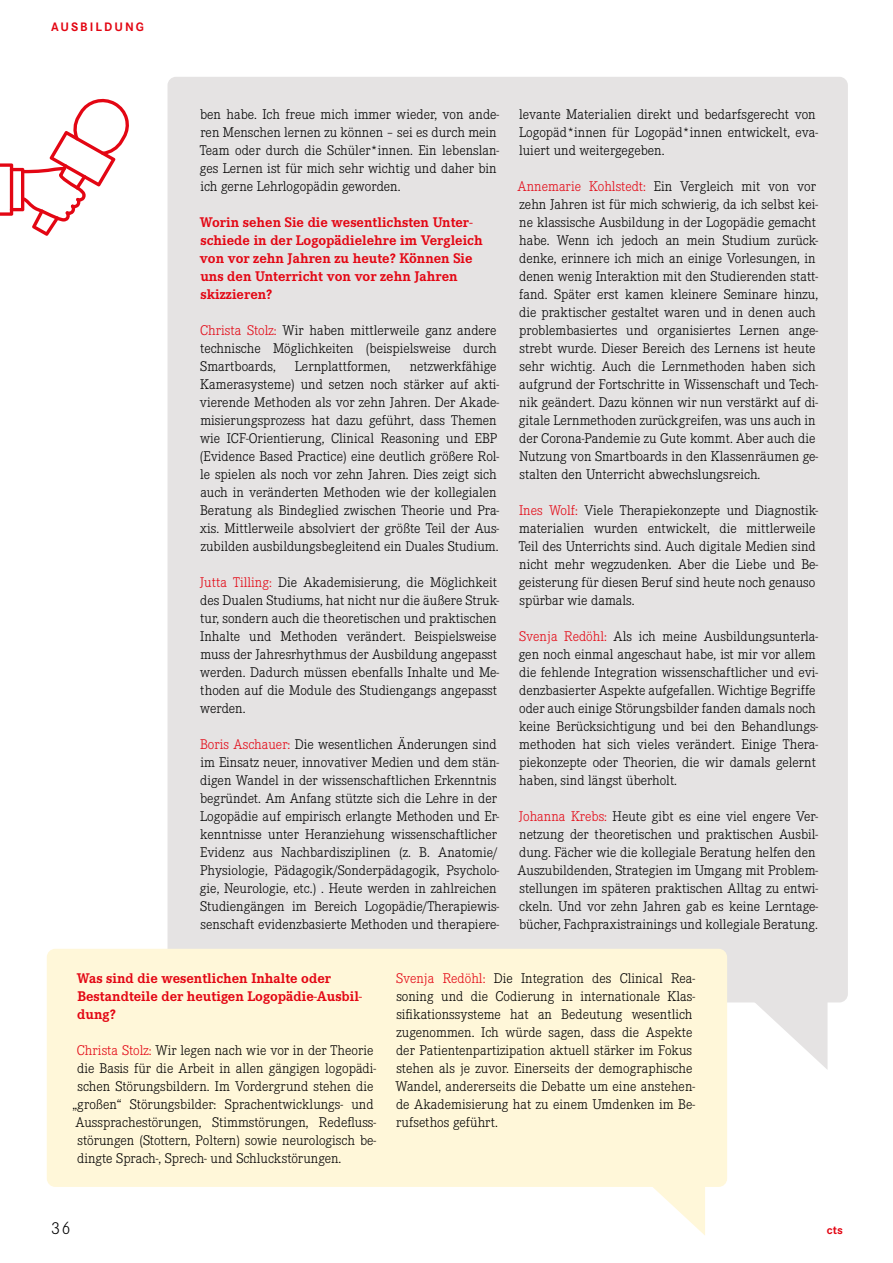
<style>
.page{position:relative;width:893px;height:1263px;background:#fff}
.page>*{position:absolute;margin:0;border:0;box-sizing:border-box;transform-origin:0 0}
.t1{font:300 18px "Corporate E";color:#000}
.t2{font:300 14.55px/18px "Corporate E";color:#000}
.t3{font:700 14.55px/18px "Corporate E";color:#e30613}
.t4{font:700 12.75px "Corporate S";letter-spacing:.16em;color:#e30613}
.t5{font:700 12px "Corporate S";color:#e30613}
.s1{color:#e30613}
</style>
<div class="page">
<div style="left:167px;top:77px;width:681px;height:925px;background:#e5e3e3;border-radius:9px"></div>
<svg style="left:734px;top:1002px;width:93px;height:67px"></svg>
<div style="left:47px;top:949px;width:680px;height:238px;background:#fff7d9;border-radius:9px"></div>
<svg style="left:653px;top:1187px;width:52px;height:48px"></svg>
<svg style="left:0;top:98px;width:129px;height:138px"></svg>
<p class="t4" style="left:51px;top:19px;width:94px">AUSBILDUNG</p>
<p class="t2" style="left:200px;top:106px;width:301px">ben habe. Ich freue mich immer wieder, von ande&shy;ren Menschen lernen zu können – sei es durch mein Team oder durch die Schüler*innen. Ein lebenslan&shy;ges Lernen ist für mich sehr wichtig und daher bin ich gerne Lehrlogopädin geworden.</p>
<p class="t3" style="left:200px;top:213px;width:284px">Worin sehen Sie die wesentlichsten Unter&shy;schiede in der Logopädielehre im Vergleich von vor zehn Jahren zu heute? Können Sie uns den Unterricht von vor zehn Jahren skizzieren?</p>
<p class="t2" style="left:200px;top:322px;width:298px;text-align:justify"><span class="s1">Christa Stolz:</span> Wir haben mittlerweile ganz andere technische Möglichkeiten (beispielsweise durch Smartboards,</p>
<p class="t2" style="left:200px;top:358px;width:301px;text-indent:210px">netzwerkfähige Kamerasysteme) und setzen noch stärker auf akti&shy;vierende Methoden als vor zehn Jahren. Der Akade&shy;misierungsprozess hat dazu geführt, dass Themen wie ICF-Orientierung, Clinical Reasoning und EBP (Evidence Based Practice) eine deutlich größere Rol&shy;le spielen als noch vor zehn Jahren. Dies zeigt sich auch in veränderten Methoden wie der kollegialen Beratung als Bindeglied zwischen Theorie und Pra&shy;xis. Mittlerweile absolviert der größte Teil der Aus&shy;zubilden ausbildungsbegleitend ein Duales Studium.</p>
<p class="t2" style="left:200px;top:574px;width:301px"><span class="s1">Jutta Tilling:</span> Die Akademisierung, die Möglichkeit des Dualen Studiums, hat nicht nur die äußere Struk&shy;tur, sondern auch die theoretischen und praktischen Inhalte und Methoden verändert. Beispielsweise muss der Jahresrhythmus der Ausbildung angepasst werden. Dadurch müssen ebenfalls Inhalte und Me&shy;thoden auf die Module des Studiengangs angepasst werden.</p>
<p class="t2" style="left:200px;top:736px;width:301px"><span class="s1">Boris Aschauer:</span> Die wesentlichen Änderungen sind im Einsatz neuer, innovativer Medien und dem stän&shy;digen Wandel in der wissenschaftlichen Erkenntnis begründet. Am Anfang stützte sich die Lehre in der Logopädie auf empirisch erlangte Methoden und Er&shy;kenntnisse unter Heranziehung wissenschaftlicher Evidenz aus Nachbardisziplinen (z. B. Anatomie/ Physiologie, Pädagogik/Sonderpädagogik, Psycholo&shy;gie, Neurologie, etc.) . Heute werden in zahlreichen Studiengängen im Bereich Logopädie/Therapiewis&shy;senschaft evidenzbasierte Methoden und therapiere-</p>
<p class="t2" style="left:295px;top:358px;width:97px">Lernplattformen,</p>
<p class="t2" style="left:519px;top:106px;width:301px">levante Materialien direkt und bedarfsgerecht von<br>Logopäd*innen für Logopäd*innen entwickelt, eva&shy;luiert und weitergegeben.</p>
<p class="t2" style="left:518px;top:178px;width:302px"><span class="s1">Annemarie Kohlstedt:</span> Ein Vergleich mit von vor zehn Jahren ist für mich schwierig, da ich selbst kei&shy;ne klassische Ausbildung in der Logopädie gemacht habe. Wenn ich jedoch an mein Studium zurück&shy;denke, erinnere ich mich an einige Vorlesungen, in denen wenig Interaktion mit den Studierenden statt&shy;fand. Später erst kamen kleinere Seminare hinzu, die praktischer gestaltet waren und in denen auch problembasiertes und organisiertes Lernen ange&shy;strebt wurde. Dieser Bereich des Lernens ist heute sehr wichtig. Auch die Lernmethoden haben sich aufgrund der Fortschritte in Wissenschaft und Tech&shy;nik geändert. Dazu können wir nun verstärkt auf di&shy;gitale Lernmethoden zurückgreifen, was uns auch in der Corona-Pandemie zu Gute kommt. Aber auch die Nutzung von Smartboards in den Klassenräumen ge&shy;stalten den Unterricht abwechslungsreich.</p>
<p class="t2" style="left:519px;top:502px;width:301px"><span class="s1">Ines Wolf:</span> Viele Therapiekonzepte und Diagnostik&shy;materialien wurden entwickelt, die mittlerweile Teil des Unterrichts sind. Auch digitale Medien sind nicht mehr wegzudenken. Aber die Liebe und Be&shy;geisterung für diesen Beruf sind heute noch genauso spürbar wie damals.</p>
<p class="t2" style="left:519px;top:628px;width:301px"><span class="s1">Svenja Redöhl:</span> Als ich meine Ausbildungsunterla&shy;gen noch einmal angeschaut habe, ist mir vor allem die fehlende Integration wissenschaftlicher und evi&shy;denzbasierter Aspekte aufgefallen. Wichtige Begriffe oder auch einige Störungsbilder fanden damals noch keine Berücksichtigung und bei den Behandlungs&shy;methoden hat sich vieles verändert. Einige Thera&shy;piekonzepte oder Theorien, die wir damals gelernt haben, sind längst überholt.</p>
<p class="t2" style="left:518px;top:808px;width:302px"><span class="s1">Johanna Krebs:</span> Heute gibt es eine viel engere Ver&shy;netzung der theoretischen und praktischen Ausbil&shy;dung. Fächer wie die kollegiale Beratung helfen den Auszubildenden, Strategien im Umgang mit Problem&shy;stellungen im späteren praktischen Alltag zu entwi&shy;ckeln. Und vor zehn Jahren gab es keine Lerntage&shy;bücher, Fachpraxistrainings und kollegiale Beratung.</p>
<p class="t3" style="left:77px;top:969px;width:287px">Was sind die wesentlichen Inhalte oder<br>Bestandteile der heutigen Logopädie-Ausbil&shy;dung?</p>
<p class="t2" style="left:77px;top:1042px;width:298px"><span class="s1">Christa Stolz:</span> Wir legen nach wie vor in der Theorie</p>
<p class="t2" style="left:77px;top:1060px;width:300px">die Basis für die Arbeit in allen gängigen logopädi-</p>
<p class="t2" style="left:77px;top:1078px;width:298px">schen Störungsbildern. Im Vordergrund stehen die</p>
<p class="t2" style="left:73px;top:1096px;width:303px">„großen“ Störungsbilder: Sprachentwicklungs- und</p>
<p class="t2" style="left:76px;top:1114px;width:302px">Aussprachestörungen, Stimmstörungen, Redefluss-</p>
<p class="t2" style="left:77px;top:1132px;width:300px">störungen (Stottern, Poltern) sowie neurologisch be-</p>
<p class="t2" style="left:77px;top:1150px;width:266px">dingte Sprach-, Sprech- und Schluckstörungen.</p>
<p class="t2" style="left:395px;top:970px;width:301px"><span class="s1">Svenja Redöhl:</span> Die Integration des Clinical Rea&shy;soning und die Codierung in internationale Klas&shy;sifikationssysteme hat an Bedeutung wesentlich zugenommen. Ich würde sagen, dass die Aspekte der Patientenpartizipation aktuell stärker im Fokus stehen als je zuvor. Einerseits der demographische Wandel, andererseits die Debatte um eine anstehen&shy;de Akademisierung hat zu einem Umdenken im Be&shy;rufsethos geführt.</p>
<p class="t1" style="left:51px;top:1219px;width:21px">36</p>
<p class="t5" style="left:827px;top:1223px;width:18px">cts</p>
</div>
